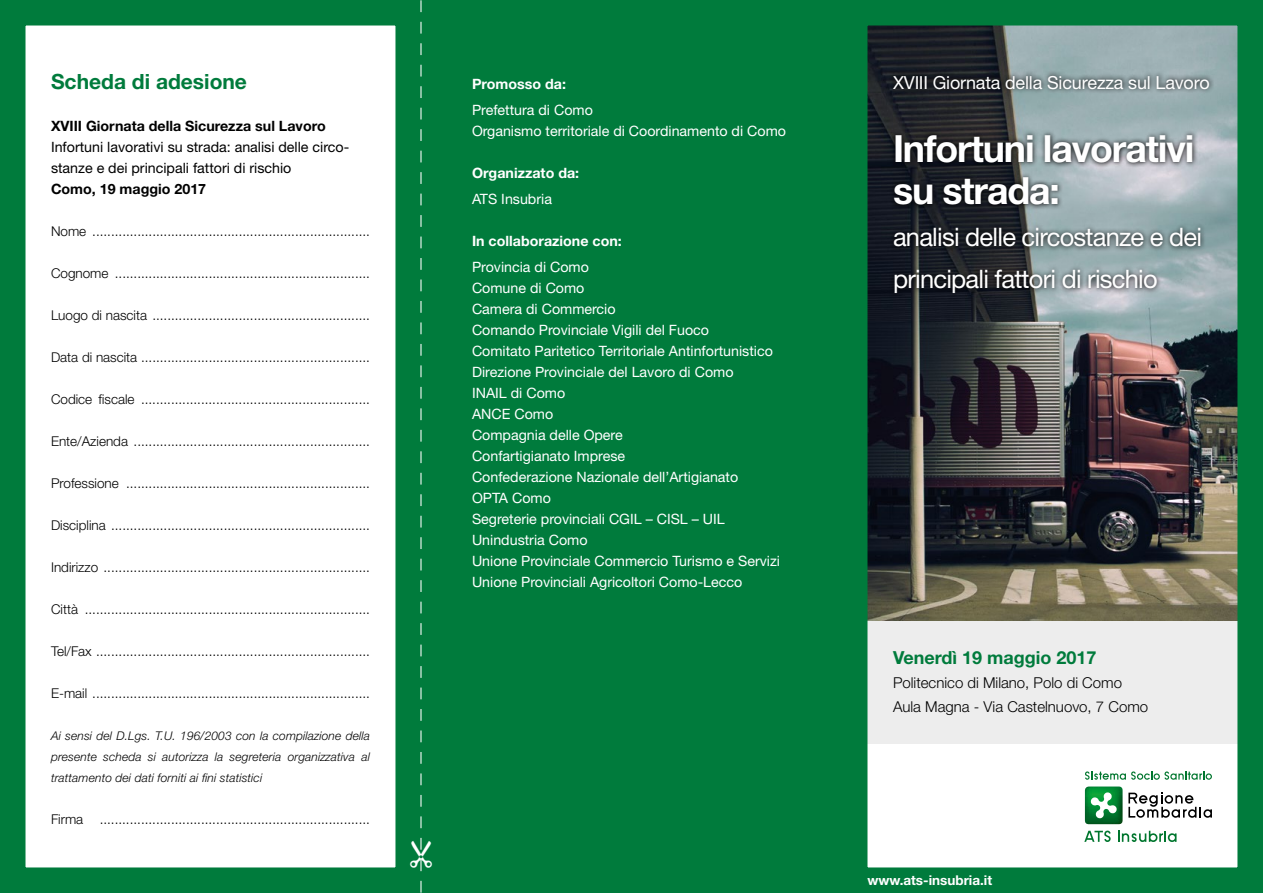
<style>
.page{position:relative;width:1263px;height:893px;background:#fff}
.page>*{position:absolute;margin:0;border:0;box-sizing:border-box;transform-origin:0 0}
.t1{font:700 37.5px/42px "Helvetica Neue LT Std";letter-spacing:-.03em;color:#fff}
.t2{font:25.5px/42px "Helvetica Neue LT Std";letter-spacing:-.03em;color:#fff}
.t3{font:700 21px "Helvetica Neue LT Std";color:#007b3c}
.t4{font:18px "Helvetica Neue LT Std";letter-spacing:-.01em;color:#fff}
.t5{font:700 18px "Helvetica Neue LT Std";color:#007b3c}
.t6{font:300 15px/24px "Helvetica Neue LT Std";color:#000}
.t7{font:14.25px/21px "Helvetica Neue LT Std";color:#fff}
.t8{font:14.25px/21px "Helvetica Neue LT Std";color:#000}
.t9{font:700 14.25px "Helvetica Neue LT Std";color:#000}
.t10{font:700 14.25px "Helvetica Neue LT Std";color:#fff}
.t11{font:300 13.5px "Helvetica Neue LT Std";color:#000}
.t12{font:700 13.5px "Helvetica Neue LT Std";color:#fff}
.t13{font:italic 300 12px/21px "Helvetica Neue LT Std";letter-spacing:.01em;color:#000;text-align:justify}
</style>
<div class="page">
<svg style="left:869px;top:27px;width:367px;height:815px;background:#898989"></svg>
<div style="left:842px;top:0;width:421px;height:893px;border:26px solid #007b3c"></div>
<div style="left:0;top:0;width:421px;height:893px;border:26px solid #007b3c"></div>
<svg style="left:1085px;top:771px;width:127px;height:9px"></svg>
<svg style="left:1084px;top:830px;width:27px;height:12px"></svg>
<svg style="left:1118px;top:831px;width:58px;height:11px"></svg>
<svg style="left:1128px;top:793px;width:84px;height:25px"></svg>
<svg style="left:1085px;top:786px;width:37px;height:38px"></svg>
<div style="left:417px;top:0;width:429px;height:893px;background:#007b3c"></div>
<svg style="left:888px;top:70px;width:326px;height:229px;background:#60696d"></svg>
<svg style="left:410px;top:0;width:12px;height:893px"></svg>
<h3 class="t3" style="left:51px;top:68px;width:197px">Scheda di adesione</h3>
<p class="t9" style="left:51px;top:117px;width:276px">XVIII Giornata della Sicurezza sul Lavoro</p>
<p class="t8" style="left:51px;top:136px;width:300px">Infortuni lavorativi su strada: analisi delle circo&shy;stanze e dei principali fattori di rischio</p>
<p class="t9" style="left:51px;top:180px;width:157px">Como, 19 maggio 2017</p>
<p class="t11" style="left:51px;top:222px;width:321px">Nome ..........................................................................</p>
<p class="t11" style="left:51px;top:264px;width:321px">Cognome ....................................................................</p>
<p class="t11" style="left:51px;top:306px;width:321px">Luogo di nascita ..........................................................</p>
<p class="t11" style="left:51px;top:348px;width:321px">Data di nascita .............................................................</p>
<p class="t11" style="left:51px;top:390px;width:320px">Codice fiscale .............................................................</p>
<p class="t11" style="left:51px;top:432px;width:321px">Ente/Azienda ...............................................................</p>
<p class="t11" style="left:51px;top:474px;width:321px">Professione .................................................................</p>
<p class="t11" style="left:51px;top:516px;width:321px">Disciplina .....................................................................</p>
<p class="t11" style="left:51px;top:558px;width:321px">Indirizzo .......................................................................</p>
<p class="t11" style="left:51px;top:600px;width:321px">Città ............................................................................</p>
<p class="t11" style="left:51px;top:642px;width:321px">Tel/Fax .........................................................................</p>
<p class="t11" style="left:51px;top:684px;width:321px">E-mail ..........................................................................</p>
<p class="t13" style="left:51px;top:725px;width:320px">Ai sensi del D.Lgs. T.U. 196/2003 con la compilazione della presente scheda si autorizza la segreteria organizzativa al trattamento dei dati forniti ai fini statistici</p>
<p class="t11" style="left:51px;top:810px;width:320px">Firma ........................................................................</p>
<p class="t10" style="left:472px;top:75px;width:95px">Promosso da:</p>
<p class="t7" style="left:472px;top:99px;width:315px">Prefettura di Como<br>Organismo territoriale di Coordinamento di Como</p>
<p class="t10" style="left:472px;top:164px;width:109px">Organizzato da:</p>
<p class="t7" style="left:472px;top:188px;width:81px">ATS Insubria</p>
<p class="t10" style="left:472px;top:232px;width:151px">In collaborazione con:</p>
<p class="t7" style="left:472px;top:257px;width:309px">Provincia di Como<br>Comune di Como<br>Camera di Commercio<br>Comando Provinciale Vigili del Fuoco<br>Comitato Paritetico Territoriale Antinfortunistico<br>Direzione Provinciale del Lavoro di Como<br>INAIL di Como<br>ANCE Como<br>Compagnia delle Opere<br>Confartigianato Imprese<br>Confederazione Nazionale dell’Artigianato<br>OPTA Como<br>Segreterie provinciali CGIL – CISL – UIL<br>Unindustria Como<br>Unione Provinciale Commercio Turismo e Servizi<br>Unione Provinciali Agricoltori Como-Lecco</p>
<h3 class="t4" style="left:893px;top:71px;width:318px">XVIII Giornata della Sicurezza sul Lavoro</h3>
<h1 class="t1" style="left:893px;top:127px;width:303px">Infortuni lavorativi su strada:</h1>
<h2 class="t2" style="left:893px;top:216px;width:311px">analisi delle circostanze e dei principali fattori di rischio</h2>
<h3 class="t5" style="left:893px;top:647px;width:205px">Venerdì 19 maggio 2017</h3>
<p class="t6" style="left:893px;top:671px;width:257px">Politecnico di Milano, Polo di Como<br>Aula Magna - Via Castelnuovo, 7 Como</p>
<p class="t12" style="left:867px;top:872px;width:126px">www.ats-insubria.it</p>
</div>
